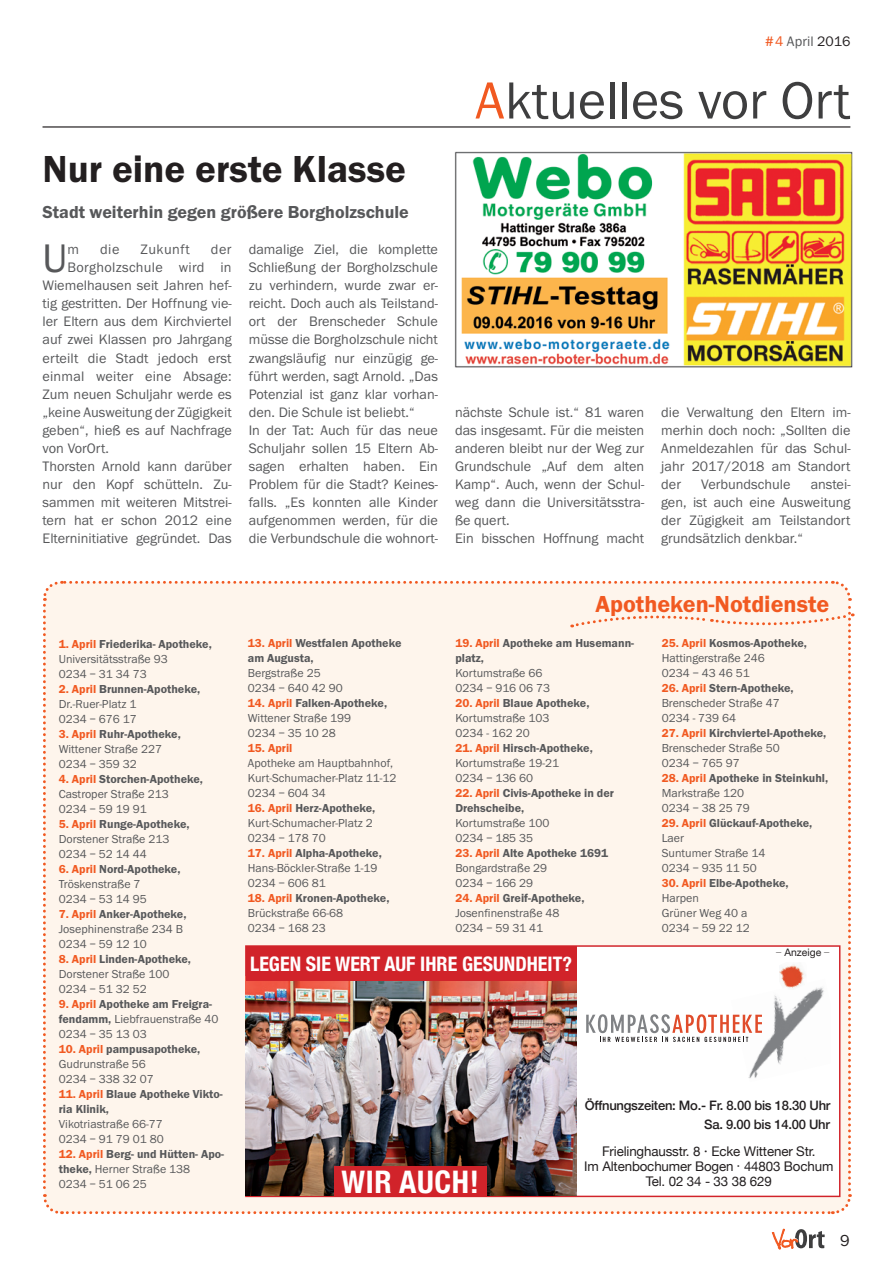
<style>
.page{position:relative;width:893px;height:1263px;background:#fff}
.page>*{position:absolute;margin:0;border:0;box-sizing:border-box;transform-origin:0 0}
.t1{font:54px "Franklin Goth EF";color:#3e3e3f}
.t2{font:41.4px "Franklin Goth EF";color:#57585a}
.t3{font:600 39px "Franklin Goth EF";color:#231f20}
.t4{font:700 condensed 31.05px "Helvetica Neue";letter-spacing:.02em;color:#fff}
.t5{font:600 24px "Franklin Goth EF";color:#f15921}
.t6{font:700 condensed 19.95px "Helvetica Neue";color:#fff}
.t7{font:600 18px "Franklin Goth EF";color:#57585a}
.t8{font:16.5px "Franklin Goth EF";color:#231f20}
.t9{font:14.25px/18px "Franklin Goth EF";color:#57585a}
.t10{font:14.25px "Franklin Goth EF";letter-spacing:.02em;color:#57585a}
.t11{font:14.25px "Franklin Goth EF";letter-spacing:.03em;color:#57585a}
.t12{font:13.35px/14.9px "Helvetica Neue";letter-spacing:-.01em;color:#231f20;text-align:center}
.t13{font:500 13.05px/18.5px "Helvetica Neue";letter-spacing:-.02em;color:#231f20;text-align:right}
.t14{font:12px/15px "Franklin Goth EF";color:#57585a}
.t15{font:600 12px/15px "Franklin Goth EF";color:#57585a}
.t16{font:600 12px "Franklin Goth EF";color:#f15921}
.t17{font:10.35px "Helvetica Neue";color:#231f20}
.s1{color:#f15921}
.s2{color:#231f20}
.s3{font-weight:600;color:#f15921}
.s4{font-weight:600}
.s5{font-family:"Futura EF";font-weight:300}
.s6{font-size:14.85px}
.s7{font-family:"Times";font-size:14.85px}
</style>
<div class="page">
<svg style="left:772px;top:1228px;width:53px;height:21px"></svg>
<hr style="left:43px;top:126px;width:807px;height:2px;background:#231f20">
<img style="left:454px;top:151px;width:399px;height:217px">
<svg style="left:43px;top:580px;width:810px;height:635px;background:#eeddd7"></svg>
<p class="t9" style="left:765px;top:32px;width:87px"><span class="s1">#4</span> April <span class="s2">2016</span></p>
<h3 class="t3" style="left:43px;top:147px;width:365px">Nur eine erste Klasse</h3>
<h3 class="t7" style="left:43px;top:202px;width:368px">Stadt weiterhin gegen größere Borgholzschule</h3>
<h2 class="t2" style="left:43px;top:236px;width:27px">U</h2>
<p class="t9" style="left:68px;top:241px;width:13px">m</p>
<p class="t9" style="left:100px;top:241px;width:21px">die</p>
<p class="t11" style="left:140px;top:241px;width:51px">Zukunft</p>
<p class="t9" style="left:211px;top:241px;width:22px">der</p>
<p class="t10" style="left:68px;top:260px;width:166px">Borgholzschule wird in</p>
<p class="t9" style="left:43px;top:277px;width:191px">Wiemelhausen seit Jahren hef-</p>
<p class="t9" style="left:43px;top:295px;width:191px">tig gestritten. Der Hoffnung vie-</p>
<p class="t9" style="left:43px;top:313px;width:191px">ler Eltern aus dem Kirchviertel</p>
<p class="t9" style="left:43px;top:331px;width:191px">auf zwei Klassen pro Jahrgang</p>
<p class="t9" style="left:43px;top:349px;width:191px">erteilt die Stadt jedoch erst</p>
<p class="t9" style="left:43px;top:367px;width:191px">einmal weiter eine Absage:</p>
<p class="t9" style="left:43px;top:385px;width:191px">Zum neuen Schuljahr werde es</p>
<p class="t9" style="left:43px;top:403px;width:191px">„keine Ausweitung der Zügigkeit</p>
<p class="t9" style="left:43px;top:421px;width:191px">geben“, hieß es auf Nachfrage</p>
<p class="t9" style="left:43px;top:439px;width:68px">von VorOrt.</p>
<p class="t9" style="left:43px;top:457px;width:191px">Thorsten Arnold kann darüber</p>
<p class="t9" style="left:43px;top:475px;width:191px">nur den Kopf schütteln. Zu-</p>
<p class="t9" style="left:43px;top:494px;width:191px">sammen mit weiteren Mitstrei-</p>
<p class="t9" style="left:43px;top:512px;width:191px">tern hat er schon 2012 eine</p>
<p class="t9" style="left:43px;top:530px;width:191px">Elterninitiative gegründet. Das</p>
<p class="t9" style="left:249px;top:241px;width:191px">damalige Ziel, die komplette<br>Schließung der Borgholzschule zu verhindern, wurde zwar er&shy;reicht. Doch auch als Teilstand&shy;ort der Brenscheder Schule müsse die Borgholzschule nicht zwangsläufig nur einzügig ge&shy;führt werden, sagt Arnold. „Das<br>Potenzial ist ganz klar vorhan&shy;den. Die Schule ist beliebt.“<br>In der Tat: Auch für das neue<br>Schuljahr sollen 15 Eltern Ab&shy;sagen erhalten haben. Ein<br>Problem für die Stadt? Keines&shy;falls. „Es konnten alle Kinder aufgenommen werden, für die die Verbundschule die wohnort-</p>
<h1 class="t1" style="left:475px;top:71px;width:377px"><span class="s1">A</span>ktuelles vor Ort</h1>
<p class="t9" style="left:455px;top:403px;width:191px">nächste Schule ist.“ 81 waren das insgesamt. Für die meisten anderen bleibt nur der Weg zur<br>Grundschule „Auf dem alten<br>Kamp“. Auch, wenn der Schul&shy;weg dann die Universitätsstra&shy;ße quert.<br>Ein bisschen Hoffnung macht</p>
<p class="t9" style="left:661px;top:403px;width:191px;text-align:justify">die Verwaltung den Eltern im&shy;merhin doch noch: „Sollten die Anmeldezahlen für das Schul&shy;jahr 2017/2018 am Standort der</p>
<p class="t9" style="left:661px;top:475px;width:191px;text-align:justify;text-indent:149px">anstei&shy;gen, ist auch eine Ausweitung der Zügigkeit am Teilstandort grundsätzlich denkbar.“</p>
<p class="t9" style="left:701px;top:475px;width:91px">Verbundschule</p>
<h3 class="t5" style="left:595px;top:591px;width:235px">Apotheken-Notdienste</h3>
<p class="t14" style="left:59px;top:637px;width:155px"><span class="s3">1. April</span> <span class="s4">Friederika- Apotheke,<br></span>Universitätsstraße 93<br>0234 – 31 34 73</p>
<p class="t14" style="left:59px;top:682px;width:143px"><span class="s3">2. April</span> <span class="s4">Brunnen-Apotheke,<br></span>Dr.-Ruer-Platz 1<br>0234 – 676 17</p>
<p class="t14" style="left:59px;top:727px;width:124px"><span class="s3">3. April</span> <span class="s4">Ruhr-Apotheke,<br></span>Wittener Straße 227<br>0234 – 359 32</p>
<p class="t14" style="left:59px;top:772px;width:146px"><span class="s3">4. April</span> <span class="s4">Storchen-Apotheke,<br></span>Castroper Straße 213<br>0234 – 59 19 91</p>
<p class="t14" style="left:59px;top:817px;width:132px"><span class="s3">5. April</span> <span class="s4">Runge-Apotheke,<br></span>Dorstener Straße 213<br>0234 – 52 14 44</p>
<p class="t14" style="left:59px;top:862px;width:123px"><span class="s3">6. April</span> <span class="s4">Nord-Apotheke,<br></span>Tröskenstraße 7<br>0234 – 53 14 95</p>
<p class="t14" style="left:59px;top:907px;width:129px"><span class="s3">7. April</span> <span class="s4">Anker-Apotheke,<br></span>Josephinenstraße 234 B<br>0234 – 59 12 10</p>
<p class="t14" style="left:59px;top:952px;width:134px"><span class="s3">8. April</span> <span class="s4">Linden-Apotheke,<br></span>Dorstener Straße 100<br>0234 – 51 32 52</p>
<p class="t14" style="left:59px;top:997px;width:161px"><span class="s3">9. April</span> <span class="s4">Apotheke am Freigra&shy;fendamm,</span> Liebfrauenstraße 40<br>0234 – 35 13 03</p>
<p class="t14" style="left:59px;top:1042px;width:143px"><span class="s3">10. April</span> <span class="s4">pampusapotheke,<br></span>Gudrunstraße 56<br>0234 – 338 32 07</p>
<p class="t15" style="left:59px;top:1087px;width:165px"><span class="s1">11. April</span> Blaue Apotheke Vikto&shy;ria Klinik,</p>
<p class="t14" style="left:59px;top:1117px;width:106px">Vikotriastraße 66-77<br>0234 – 91 79 01 80</p>
<p class="t14" style="left:59px;top:1147px;width:167px"><span class="s3">12. April</span> <span class="s4">Berg- und Hütten- Apo&shy;theke,</span> Herner Straße 138<br>0234 – 51 06 25</p>
<p class="t15" style="left:248px;top:635px;width:155px"><span class="s1">13. April</span> Westfalen Apotheke am Augusta,</p>
<p class="t14" style="left:248px;top:665px;width:96px">Bergstraße 25<br>0234 – 640 42 90</p>
<p class="t14" style="left:248px;top:695px;width:141px"><span class="s3">14. April</span> <span class="s4">Falken-Apotheke,<br></span>Wittener Straße 199<br>0234 – 35 10 28</p>
<p class="t16" style="left:248px;top:741px;width:46px">15. April</p>
<p class="t14" style="left:248px;top:755px;width:150px">Apotheke am Hauptbahnhof,<br>Kurt-Schumacher-Platz 11-12<br>0234 – 604 34</p>
<p class="t14" style="left:248px;top:800px;width:129px"><span class="s3">16. April</span> <span class="s4">Herz-Apotheke,<br></span>Kurt-Schumacher-Platz 2<br>0234 – 178 70</p>
<p class="t14" style="left:248px;top:845px;width:135px"><span class="s3">17. April</span> <span class="s4">Alpha-Apotheke,<br></span>Hans-Böckler-Straße 1-19<br>0234 – 606 81</p>
<p class="t14" style="left:248px;top:890px;width:143px"><span class="s3">18. April</span> <span class="s4">Kronen-Apotheke,<br></span>Brückstraße 66-68<br>0234 – 168 23</p>
<p class="t15" style="left:455px;top:635px;width:180px"><span class="s1">19. April</span> Apotheke am Husemann&shy;platz,</p>
<p class="t14" style="left:455px;top:665px;width:96px">Kortumstraße 66<br>0234 – 916 06 73</p>
<p class="t14" style="left:455px;top:695px;width:136px"><span class="s3">20. April</span> <span class="s4">Blaue Apotheke,<br></span>Kortumstraße 103<br>0234 - 162 20</p>
<p class="t14" style="left:455px;top:740px;width:139px"><span class="s3">21. April</span> <span class="s4">Hirsch-Apotheke,<br></span>Kortumstraße 19-21<br>0234 – 136 60</p>
<p class="t15" style="left:455px;top:785px;width:160px"><span class="s1">22. April</span> Civis-Apotheke in der<br>Drehscheibe,</p>
<p class="t14" style="left:455px;top:815px;width:96px">Kortumstraße 100<br>0234 – 185 35</p>
<p class="t14" style="left:455px;top:845px;width:154px"><span class="s3">23. April</span> <span class="s4">Alte Apotheke 1691<br></span>Bongardstraße 29<br>0234 – 166 29</p>
<p class="t14" style="left:455px;top:890px;width:131px"><span class="s3">24. April</span> <span class="s4">Greif-Apotheke,<br></span>Josenfinenstraße 48<br>0234 – 59 31 41</p>
<h3 class="t6" style="left:250px;top:947px;width:323px">LEGEN SIE WERT AUF IHRE GESUNDHEIT?</h3>
<p class="t14" style="left:662px;top:635px;width:147px"><span class="s3">25. April</span> <span class="s4">Kosmos-Apotheke,<br></span>Hattingerstraße 246<br>0234 – 43 46 51</p>
<p class="t14" style="left:662px;top:680px;width:134px"><span class="s3">26. April</span> <span class="s4">Stern-Apotheke,<br></span>Brenscheder Straße 47<br>0234 - 739 64</p>
<p class="t14" style="left:662px;top:725px;width:166px"><span class="s3">27. April</span> <span class="s4">Kirchviertel-Apotheke,<br></span>Brenscheder Straße 50<br>0234 – 765 97</p>
<p class="t14" style="left:662px;top:770px;width:168px"><span class="s3">28. April</span> <span class="s4">Apotheke in Steinkuhl,<br></span>Markstraße 120<br>0234 – 38 25 79</p>
<p class="t14" style="left:662px;top:815px;width:152px"><span class="s3">29. April</span> <span class="s4">Glückauf-Apotheke,<br></span>Laer<br>Suntumer Straße 14<br>0234 – 935 11 50</p>
<p class="t14" style="left:662px;top:875px;width:128px"><span class="s3">30. April</span> <span class="s4">Elbe-Apotheke,<br></span>Harpen<br>Grüner Weg 40 a<br>0234 – 59 22 12</p>
<p class="t17" style="left:776px;top:945px;width:55px"><span class="s5">—</span> Anzeige <span class="s5">—</span></p>
<h3 class="t4" style="left:341px;top:1156px;width:139px">WIR AUCH!</h3>
<p class="t13" style="left:585px;top:1096px;width:247px">Öffnungszeiten: Mo.- Fr. 8.00 bis 18.30 Uhr<br>Sa. 9.00 bis 14.00 Uhr</p>
<p class="t12" style="left:584px;top:1145px;width:251px">Frielinghausstr. 8 <span class="s6">·</span> Ecke Wittener Str.<br>Im Altenbochumer Bogen <span class="s7">·</span> 44803 Bochum<br>Tel. 02 34 - 33 38 629</p>
<h3 class="t8" style="left:840px;top:1232px;width:11px">9</h3>
</div>
